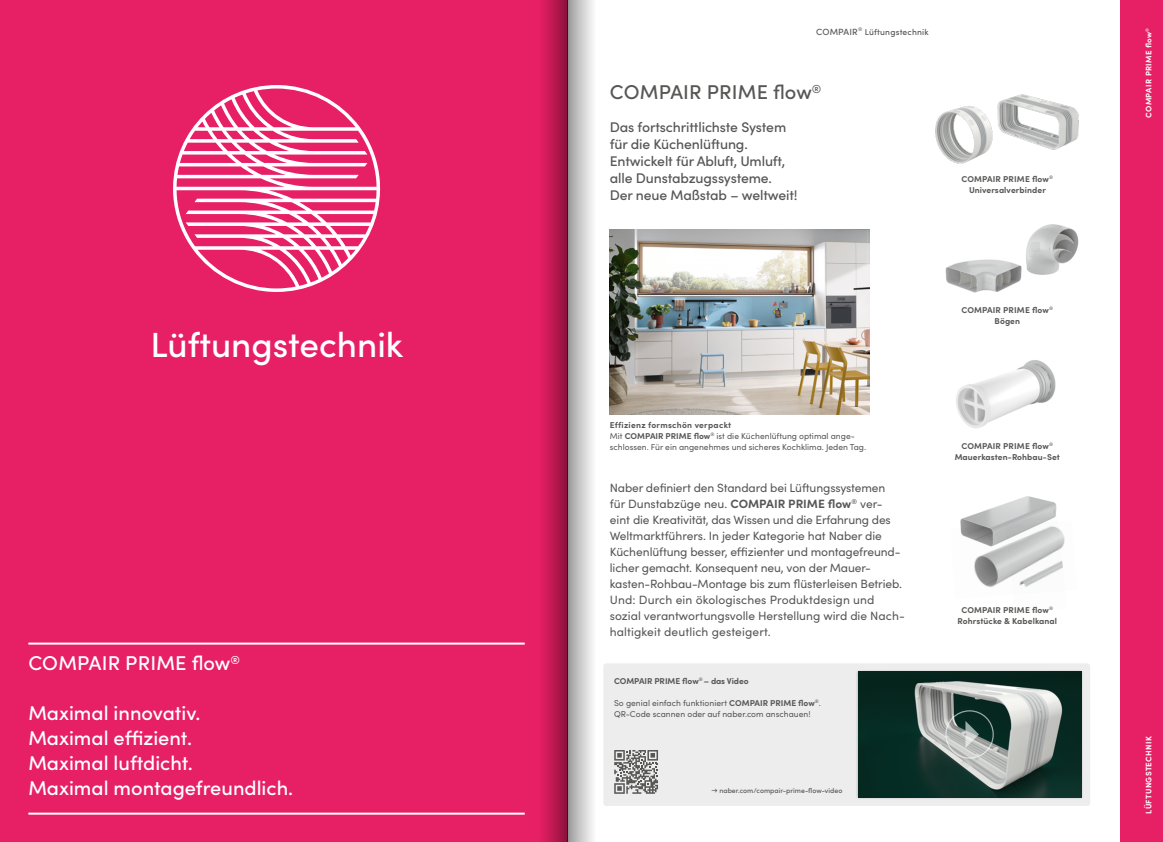
<style>
.page{position:relative;width:1163px;height:842px;background:#fff}
.page>*{position:absolute;margin:0;border:0;box-sizing:border-box;transform-origin:0 0}
.t1{font:500 35px "Sofia Pro";color:#fff}
.t2{font:500 20px/25px "Sofia Pro";color:#fff}
.t3{font:500 20px "Sofia Pro";letter-spacing:.01em;color:#575756}
.t4{font:500 14px/17px "Sofia Pro";letter-spacing:-.01em;color:#575756}
.t5{font:12px/16px "Sofia Pro";letter-spacing:-.01em;color:#575756}
.t6{font:8.5px/11px "Sofia Pro";color:#575756}
.t7{font:700 8.5px/11px "Sofia Pro";letter-spacing:.01em;color:#575756;text-align:center}
.t8{font:700 8.5px "Sofia Pro";letter-spacing:-.01em;color:#575756}
.t9{font:500 8.5px "Sofia Pro";letter-spacing:.02em;color:#575756}
.t10{font:700 8px "Sofia Pro";letter-spacing:.04em;color:#fff}
.t11{font:500 7px "Sofia Pro";color:#575756}
.s1{font-size:9px}
.s2{font-weight:700}
</style>
<div class="page">
<div style="left:603px;top:663px;width:486px;height:143px;background:#ededed;border-radius:3px"></div>
<div style="left:0;top:0;width:567px;height:842px;background:#e71f64"></div>
<svg style="left:173px;top:85px;width:207px;height:207px"></svg>
<hr style="left:28px;top:813px;width:496px;height:2px;background:#fff">
<div style="left:1120px;top:0;width:42px;height:842px;background:#e71f64"></div>
<img style="left:935px;top:106px;width:29px;height:58px">
<img style="left:964px;top:94px;width:115px;height:69px">
<img style="left:956px;top:360px;width:100px;height:68px">
<div style="left:855px;top:669px;width:228px;height:130px;background:#000;opacity:.25"></div>
<img style="left:857px;top:672px;width:223px;height:125px">
<img style="left:609px;top:230px;width:260px;height:185px">
<img style="left:960px;top:496px;width:97px;height:25px">
<img style="left:960px;top:521px;width:45px;height:66px">
<img style="left:1005px;top:516px;width:60px;height:71px">
<img style="left:945px;top:259px;width:76px;height:34px">
<img style="left:1019px;top:224px;width:60px;height:54px">
<svg style="left:965px;top:721px;width:13px;height:27px"></svg>
<div style="left:945px;top:710px;width:48px;height:49px;border:1px solid #fff;border-radius:50%"></div>
<svg style="left:614px;top:750px;width:44px;height:44px"></svg>
<hr style="left:28px;top:643px;width:496px;height:2px;background:#fff">
<div style="left:539px;top:0;width:28px;height:842px;background:linear-gradient(to right,#ea1e64,#92133f)"></div>
<div style="left:567px;top:0;width:28px;height:842px;background:linear-gradient(to right,#989898,#f9f9f9)"></div>
<h1 class="t1" style="left:150px;top:319px;width:254px">Lüftungstechnik</h1>
<h2 class="t2" style="left:28px;top:649px;width:213px">COMPAIR PRIME flow<sup>®</sup></h2>
<h2 class="t2" style="left:28px;top:699px;width:266px">Maximal innovativ.<br>Maximal effizient.<br>Maximal luftdicht.<br>Maximal montagefreundlich.</h2>
<p class="t9" style="left:815px;top:26px;width:114px"><span class="s1">COMPAIR</span><sup>®</sup> Lüftungstechnik</p>
<h2 class="t3" style="left:610px;top:78px;width:213px">COMPAIR PRIME flow<sup>®</sup></h2>
<p class="t4" style="left:609px;top:118px;width:189px">Das fortschrittlichste System für die Küchenlüftung.<br>Entwickelt für Abluft, Umluft, alle Dunstabzugssysteme.<br>Der neue Maßstab – weltweit!</p>
<p class="t7" style="left:961px;top:173px;width:93px">COMPAIR PRIME flow<sup>®<br></sup>Universalverbinder</p>
<p class="t6" style="left:609px;top:419px;width:258px"><span class="s2">Effizienz formschön verpackt<br></span>Mit <span class="s2">COMPAIR PRIME flow</span><sup>®</sup> ist die Küchenlüftung optimal ange&shy;schlossen. Für ein angenehmes und sicheres Kochklima. Jeden Tag.</p>
<p class="t5" style="left:609px;top:479px;width:296px">Naber definiert den Standard bei Lüftungssystemen<br>für Dunstabzüge neu. <span class="s2">COMPAIR PRIME flow</span><sup>®</sup> ver&shy;eint die Kreativität, das Wissen und die Erfahrung des Weltmarktführers. In jeder Kategorie hat Naber die Küchenlüftung besser, effizienter und montagefreund&shy;licher gemacht. Konsequent neu, von der Mauer&shy;kasten-Rohbau-Montage bis zum flüsterleisen Betrieb.<br>Und: Durch ein ökologisches Produktdesign und sozial verantwortungsvolle Herstellung wird die Nach&shy;haltigkeit deutlich gesteigert.</p>
<p class="t8" style="left:614px;top:674px;width:136px">COMPAIR PRIME flow<sup>®</sup> – das Video</p>
<p class="t6" style="left:614px;top:697px;width:208px">So genial einfach funktioniert <span class="s2">COMPAIR PRIME flow</span><sup>®</sup>.<br>QR-Code scannen oder auf naber.com anschauen!</p>
<p class="t11" style="left:711px;top:786px;width:133px">→ naber.com/compair-prime-flow-video</p>
<p class="t7" style="left:961px;top:304px;width:93px">COMPAIR PRIME flow<sup>®<br></sup>Bögen</p>
<p class="t7" style="left:954px;top:439px;width:107px">COMPAIR PRIME flow<sup>®<br></sup>Mauerkasten-Rohbau-Set</p>
<p class="t7" style="left:957px;top:604px;width:101px">COMPAIR PRIME flow<sup>®<br></sup>Rohrstücke &amp; Kabelkanal</p>
<p class="t10" style="left:1142px;top:118px;width:91px;rotate:-90deg">COMPAIR PRIME flow<sup>®</sup></p>
<p class="t10" style="left:1142px;top:814px;width:79px;rotate:-90deg">LÜFTUNGSTECHNIK</p>
</div>
